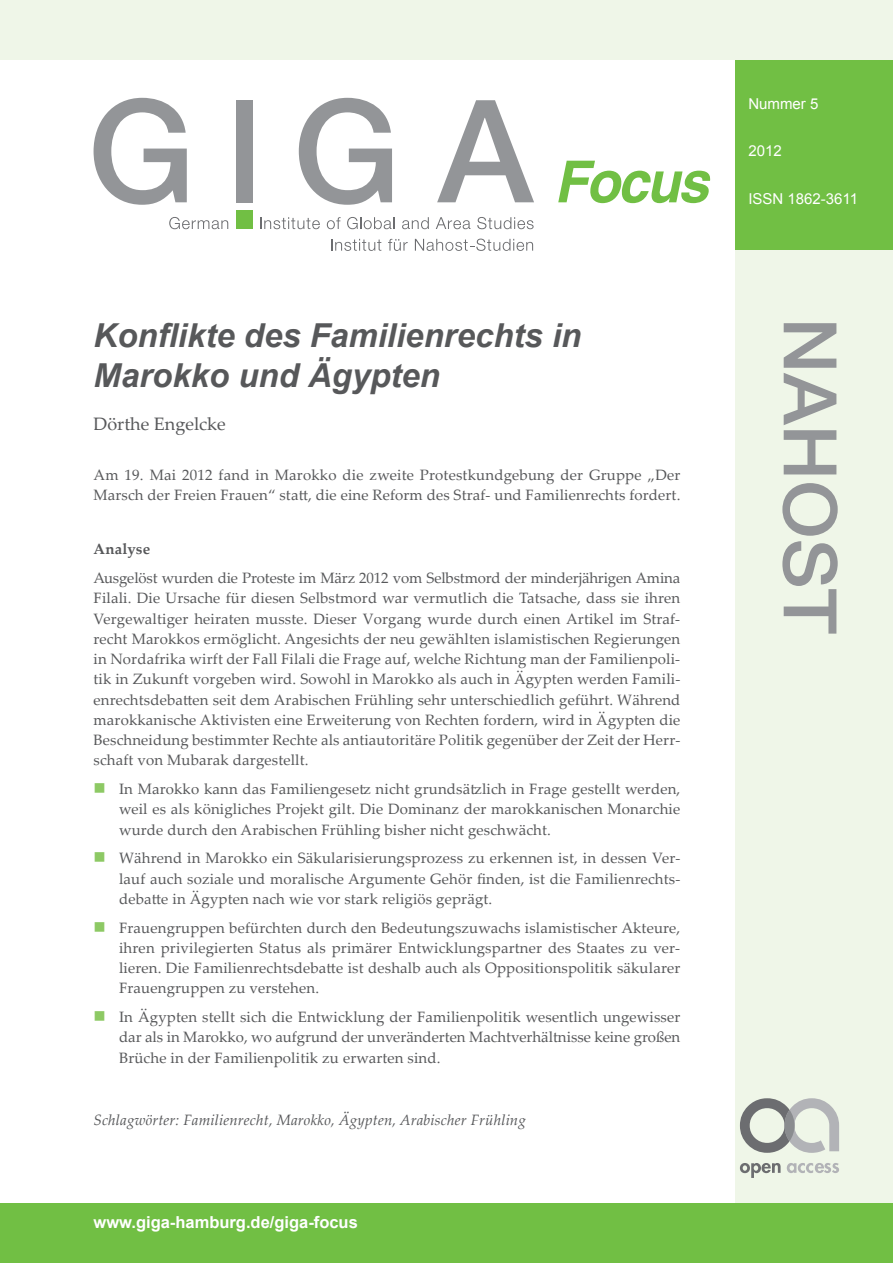
<style>
.page{position:relative;width:893px;height:1263px;background:#fff}
.page>*{position:absolute;margin:0;border:0;box-sizing:border-box;transform-origin:0 0}
.t1{font:italic 700 33px/39.6px "Arial";color:#57585a}
.t2{font:18px "Palatino Linotype";color:#57585a}
.t3{font:700 16.5px "Arial";color:#fff}
.t4{font:15px/20.2px "Palatino Linotype";letter-spacing:.01em;color:#57585a;text-align:justify}
.t5{font:italic 15px "Palatino Linotype";letter-spacing:.01em;color:#57585a}
.t6{font:15px "Arial";color:#fff}
.t7{font:700 15px "Palatino Linotype";letter-spacing:.01em;color:#57585a}
</style>
<div class="page">
<div style="left:736px;top:60px;width:157px;height:207px;background:#71bf44"></div>
<div style="left:736px;top:251px;width:157px;height:1012px;background:#eff6e8"></div>
<div style="left:0;top:1203px;width:893px;height:60px;background:#71bf44"></div>
<div style="left:0;top:0;width:893px;height:60px;background:#eff6e8"></div>
<svg style="left:784px;top:323px;width:52px;height:151px"></svg>
<svg style="left:782px;top:483px;width:56px;height:151px"></svg>
<svg style="left:331px;top:239px;width:50px;height:12px"></svg>
<svg style="left:388px;top:239px;width:20px;height:12px"></svg>
<svg style="left:415px;top:239px;width:118px;height:12px"></svg>
<svg style="left:169px;top:217px;width:59px;height:12px"></svg>
<svg style="left:260px;top:217px;width:60px;height:12px"></svg>
<svg style="left:327px;top:217px;width:14px;height:12px"></svg>
<svg style="left:347px;top:217px;width:47px;height:12px"></svg>
<svg style="left:402px;top:217px;width:27px;height:12px"></svg>
<svg style="left:436px;top:217px;width:34px;height:12px"></svg>
<svg style="left:477px;top:217px;width:57px;height:12px"></svg>
<div style="left:236px;top:100px;width:17px;height:102px;background:#939598"></div>
<svg style="left:94px;top:98px;width:93px;height:107px"></svg>
<svg style="left:299px;top:98px;width:93px;height:107px"></svg>
<svg style="left:437px;top:100px;width:97px;height:102px"></svg>
<div style="left:236px;top:211px;width:17px;height:18px;background:#71bf44"></div>
<svg style="left:558px;top:161px;width:153px;height:42px"></svg>
<svg style="left:740px;top:1098px;width:99px;height:55px"></svg>
<svg style="left:740px;top:1163px;width:41px;height:15px"></svg>
<svg style="left:787px;top:1163px;width:52px;height:10px"></svg>
<h1 class="t1" style="left:94px;top:317px;width:489px">Konflikte des Familienrechts in<br>Marokko und Ägypten</h1>
<p class="t2" style="left:94px;top:411px;width:134px">Dörthe Engelcke</p>
<p class="t4" style="left:94px;top:464px;width:588px">Am 19. Mai 2012 fand in Marokko die zweite Protestkundgebung der Gruppe „Der<br>Marsch der Freien Frauen“ statt, die eine Reform des Straf- und Familienrechts fordert.</p>
<p class="t7" style="left:94px;top:538px;width:58px">Analyse</p>
<p class="t4" style="left:94px;top:567px;width:588px">Ausgelöst wurden die Proteste im März 2012 vom Selbstmord der minderjährigen Amina Filali. Die Ursache für diesen Selbstmord war vermutlich die Tatsache, dass sie ihren Vergewaltiger heiraten musste. Dieser Vorgang wurde durch einen Artikel im Straf&shy;recht Marokkos ermöglicht. Angesichts der neu gewählten islamistischen Regierungen in Nordafrika wirft der Fall Filali die Frage auf, welche Richtung man der Familienpoli&shy;tik in Zukunft vorgeben wird. Sowohl in Marokko als auch in Ägypten werden Famili&shy;enrechtsdebatten seit dem Arabischen Frühling sehr unterschiedlich geführt. Während marokkanische Aktivisten eine Erweiterung von Rechten fordern, wird in Ägypten die Beschneidung bestimmter Rechte als antiautoritäre Politik gegenüber der Zeit der Herr&shy;schaft von Mubarak dargestellt.</p>
<p class="t4" style="left:119px;top:778px;width:563px">In Marokko kann das Familiengesetz nicht grundsätzlich in Frage gestellt werden, weil es als königliches Projekt gilt. Die Dominanz der marokkanischen Monarchie wurde durch den Arabischen Frühling bisher nicht geschwächt.</p>
<p class="t4" style="left:119px;top:847px;width:563px">Während in Marokko ein Säkularisierungsprozess zu erkennen ist, in dessen Ver&shy;lauf auch soziale und moralische Argumente Gehör finden, ist die Familienrechts&shy;debatte in Ägypten nach wie vor stark religiös geprägt.</p>
<p class="t4" style="left:119px;top:917px;width:563px">Frauengruppen befürchten durch den Bedeutungszuwachs islamistischer Akteure, ihren privilegierten Status als primärer Entwicklungspartner des Staates zu ver&shy;lieren. Die Familienrechtsdebatte ist deshalb auch als Oppositionspolitik säkularer Frauengruppen zu verstehen.</p>
<p class="t4" style="left:119px;top:1006px;width:563px">In Ägypten stellt sich die Entwicklung der Familienpolitik wesentlich ungewisser dar als in Marokko, wo aufgrund der unveränderten Machtverhältnisse keine großen Brüche in der Familienpolitik zu erwarten sind.</p>
<p class="t5" style="left:94px;top:1109px;width:434px">Schlagwörter: Familienrecht, Marokko, Ägypten, Arabischer Frühling</p>
<p class="t3" style="left:94px;top:1211px;width:266px">www.giga-hamburg.de/giga-focus</p>
<p class="t6" style="left:748px;top:94px;width:72px">Nummer 5</p>
<p class="t6" style="left:748px;top:141px;width:35px">2012</p>
<p class="t6" style="left:748px;top:189px;width:111px">ISSN 1862-3611</p>
</div>
